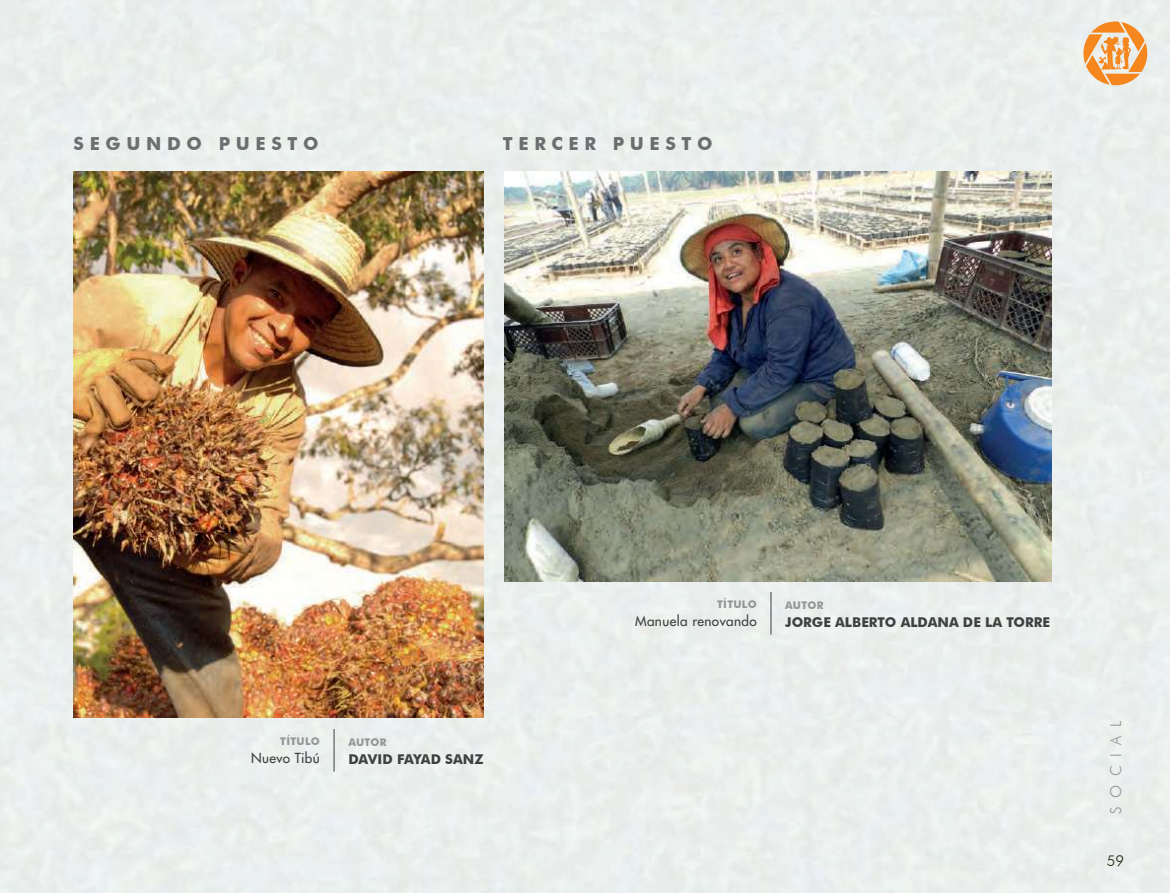
<style>
.page{position:relative;width:1170px;height:893px;background:#fff}
.page>*{position:absolute;margin:0;border:0;box-sizing:border-box;transform-origin:0 0}
.t1{font:700 18px "Futura BT";color:#6c6e70}
.t2{font:300 15px "Futura BT";color:#939597}
.t3{font:300 15px "Futura BT";color:#252b10}
.t4{font:700 13.5px "Futura BT";color:#404041}
.t5{font:500 13.5px "Futura Std";letter-spacing:.03em;color:#404041}
.t6{font:700 10.5px "Futura BT";letter-spacing:.03em;color:#939597}
</style>
<div class="page">
<div style="left:0;top:0;width:1169px;height:893px;background:#eaefee"></div>
<hr style="left:333px;top:729px;width:1px;height:42px;background:#404041">
<hr style="left:770px;top:592px;width:1px;height:42px;background:#404041">
<img style="left:74px;top:172px;width:409px;height:546px">
<img style="left:504px;top:172px;width:547px;height:409px">
<svg style="left:1083px;top:22px;width:63px;height:63px;background:#f0b67d"></svg>
<h1 class="t1" style="left:74px;top:136px;width:246px">S E G U N D O P U E S T O</h1>
<h1 class="t1" style="left:503px;top:136px;width:211px">T E R C E R P U E S T O</h1>
<p class="t6" style="left:280px;top:737px;width:41px">TÍTULO</p>
<p class="t5" style="left:251px;top:750px;width:70px">Nuevo Tibú</p>
<p class="t6" style="left:348px;top:738px;width:40px">AUTOR</p>
<p class="t4" style="left:348px;top:754px;width:137px">DAVID FAYAD SANZ</p>
<p class="t6" style="left:717px;top:600px;width:41px">TÍTULO</p>
<p class="t5" style="left:635px;top:613px;width:123px">Manuela renovando</p>
<p class="t6" style="left:785px;top:601px;width:40px">AUTOR</p>
<p class="t4" style="left:785px;top:617px;width:266px">JORGE ALBERTO ALDANA DE LA TORRE</p>
<p class="t2" style="left:1109px;top:814px;width:95px;rotate:-90deg">S O C I A L</p>
<p class="t3" style="left:1106px;top:854px;width:19px">59</p>
</div>
